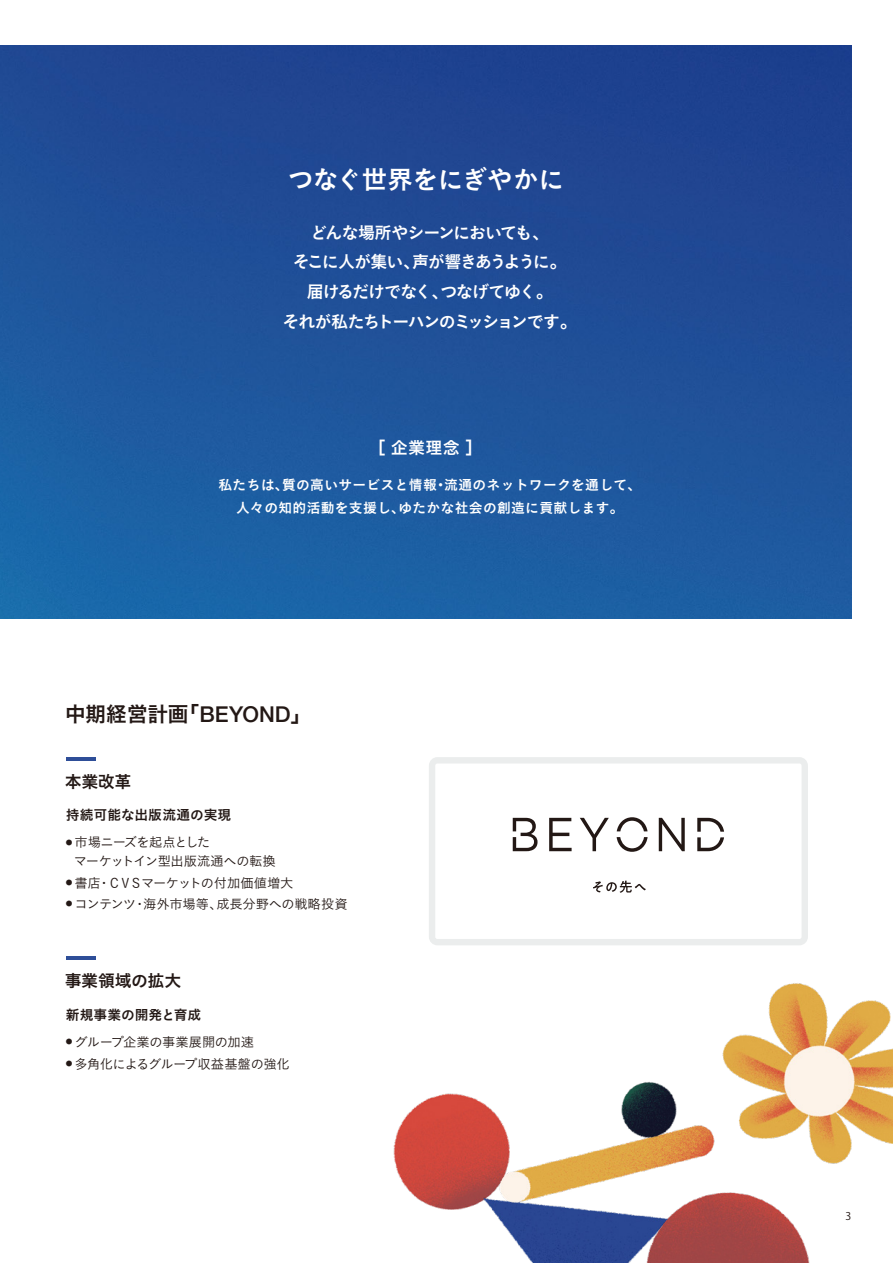
<style>
.page{position:relative;width:893px;height:1263px;background:#fff}
.page>*{position:absolute;margin:0;border:0;box-sizing:border-box;transform-origin:0 0}
.t1{font:25.5px "Koburina Go Std W6";letter-spacing:-.01em;color:#fff}
.t2{font:21.3px "Koburina Go Std W6";letter-spacing:-.035em;color:#231815}
.t3{font:16.95px/29.7px "Koburina Go Std W6";letter-spacing:-.075em;color:#fff;text-align:center}
.t4{font:16.95px "Koburina Go Std W6";letter-spacing:-.02em;color:#231815}
.t5{font:13.8px/23.4px "Koburina Go Std W6";letter-spacing:.02em;color:#fff;text-align:center}
.t6{font:13.8px "Koburina Go Std W6";letter-spacing:-.005em;color:#231815}
.t7{font:13.35px/18.9px "Koburina Go Std W3";letter-spacing:-.03em;color:#231815}
.t8{font:10.65px "Koz Go Pr 6 N";color:#231815}
.s1{font-family:"Helvetica Neue LT Std";font-weight:500;font-size:21.9px}
</style>
<div class="page">
<img style="left:0;top:46px;width:851px;height:573px">
<img style="left:393px;top:1093px;width:107px;height:117px">
<img style="left:475px;top:1187px;width:160px;height:76px">
<img style="left:635px;top:1192px;width:175px;height:71px">
<img style="left:487px;top:1119px;width:244px;height:89px">
<img style="left:615px;top:1081px;width:67px;height:61px">
<img style="left:716px;top:983px;width:177px;height:194px">
<hr style="left:66px;top:757px;width:30px;height:4px;background:#2e4e98">
<hr style="left:66px;top:956px;width:30px;height:4px;background:#2e4e98">
<svg style="left:429px;top:757px;width:379px;height:188px"></svg>
<svg style="left:593px;top:881px;width:53px;height:12px"></svg>
<svg style="left:513px;top:818px;width:24px;height:33px"></svg>
<svg style="left:549px;top:818px;width:23px;height:33px"></svg>
<svg style="left:617px;top:817px;width:30px;height:14px"></svg>
<svg style="left:659px;top:818px;width:26px;height:33px"></svg>
<svg style="left:697px;top:818px;width:27px;height:33px"></svg>
<svg style="left:617px;top:837px;width:31px;height:15px"></svg>
<svg style="left:580px;top:818px;width:29px;height:33px"></svg>
<h1 class="t1" style="left:288px;top:160px;width:278px">つなぐ世界をにぎやかに</h1>
<p class="t3" style="left:283px;top:218px;width:296px">どんな場所やシーンにおいても、<br>そこに人が集い、声が響きあうように。届けるだけでなく、つなげてゆく。<br>それが私たちトーハンのミッションです。</p>
<p class="t3" style="left:368px;top:433px;width:116px">［企業理念］</p>
<p class="t5" style="left:218px;top:473px;width:424px">私たちは、質の高いサービスと情報・流通のネットワークを通して、人々の知的活動を支援し、ゆたかな社会の創造に貢献します。</p>
<h2 class="t2" style="left:65px;top:698px;width:249px">中期経営計画「<span class="s1">BEYOND</span>」</h2>
<p class="t4" style="left:65px;top:768px;width:68px">本業改革</p>
<p class="t6" style="left:66px;top:805px;width:167px">持続可能な出版流通の実現</p>
<p class="t7" style="left:74px;top:833px;width:203px;text-indent:-8px"><sup>●</sup> 市場ニーズを起点とした<br>マーケットイン型出版流通への転換</p>
<p class="t7" style="left:66px;top:873px;width:229px"><sup>●</sup> 書店・ＣＶＳマーケットの付加価値増大</p>
<p class="t7" style="left:66px;top:894px;width:283px"><sup>●</sup> コンテンツ・海外市場等、成長分野への戦略投資</p>
<p class="t4" style="left:65px;top:967px;width:118px">事業領域の拡大</p>
<p class="t6" style="left:66px;top:1004px;width:137px">新規事業の開発と育成</p>
<p class="t7" style="left:66px;top:1032px;width:190px"><sup>●</sup> グループ企業の事業展開の加速</p>
<p class="t7" style="left:66px;top:1054px;width:226px"><sup>●</sup> 多角化によるグループ収益基盤の強化</p>
<p class="t8" style="left:845px;top:1210px;width:7px">3</p>
</div>
